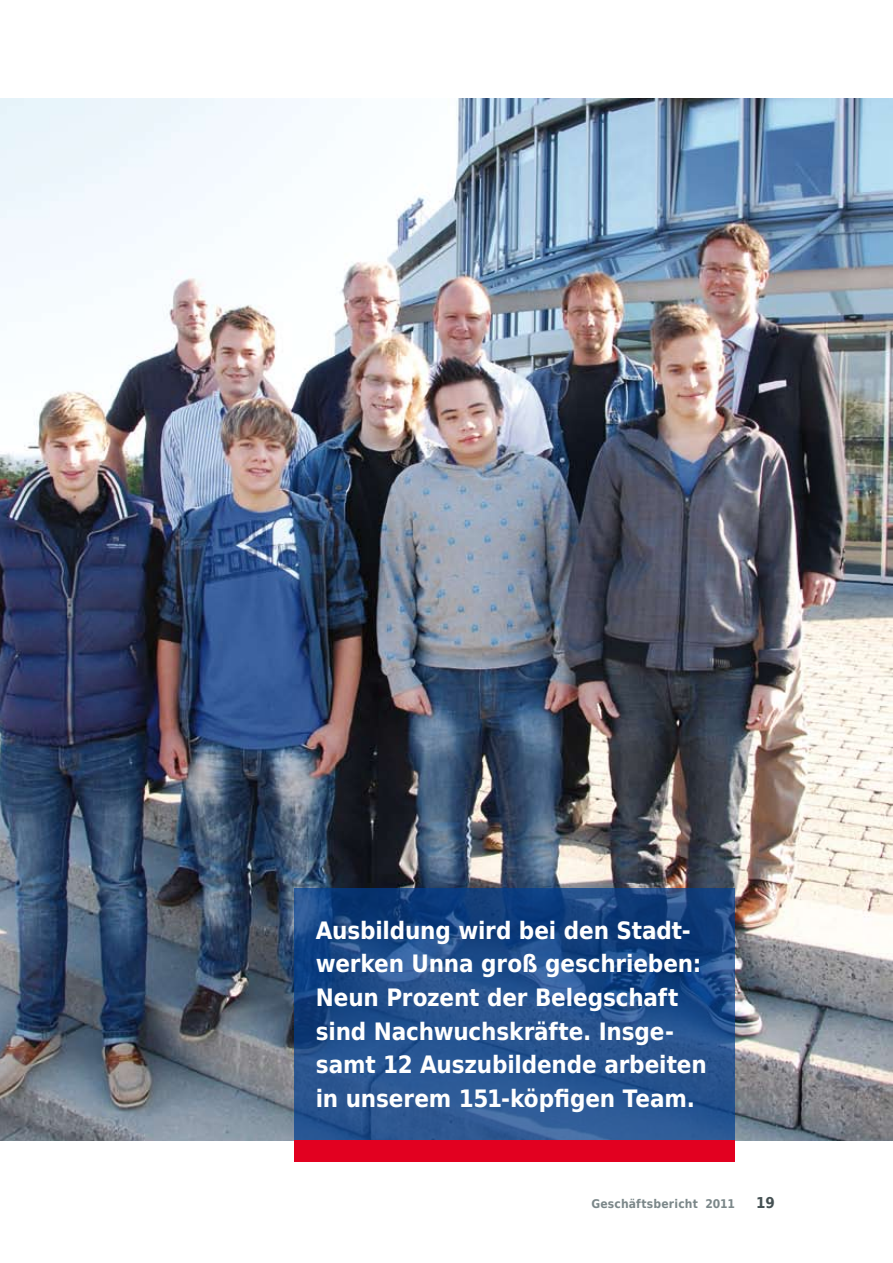
<style>
.page{position:relative;width:893px;height:1263px;background:#fff}
.page>*{position:absolute;margin:0;border:0;box-sizing:border-box;transform-origin:0 0}
.t1{font:700 24px/33.6px "DejaVu Sans Condensed";letter-spacing:-.005em;color:#fff}
.t2{font:700 15px "DejaVu Sans Condensed";color:#445052}
.t3{font:700 12px "DejaVu Sans Condensed";letter-spacing:.015em;color:#7b8789}
</style>
<div class="page">
<img style="left:0;top:99px;width:893px;height:1041px">
<svg style="left:295px;top:888px;width:440px;height:252px;background:#204e8a"></svg>
<div style="left:295px;top:1140px;width:440px;height:22px;background:#e20020"></div>
<p class="t1" style="left:316px;top:913px;width:392px">Ausbildung wird bei den Stadt&shy;werken Unna groß geschrieben:<br>Neun Prozent der Belegschaft sind Nachwuchskräfte. Insge&shy;samt 12 Auszubildende arbeiten in unserem 151-köpfigen Team.</p>
<p class="t3" style="left:591px;top:1193px;width:145px">Geschäftsbericht 2011</p>
<p class="t2" style="left:756px;top:1190px;width:20px">19</p>
</div>
